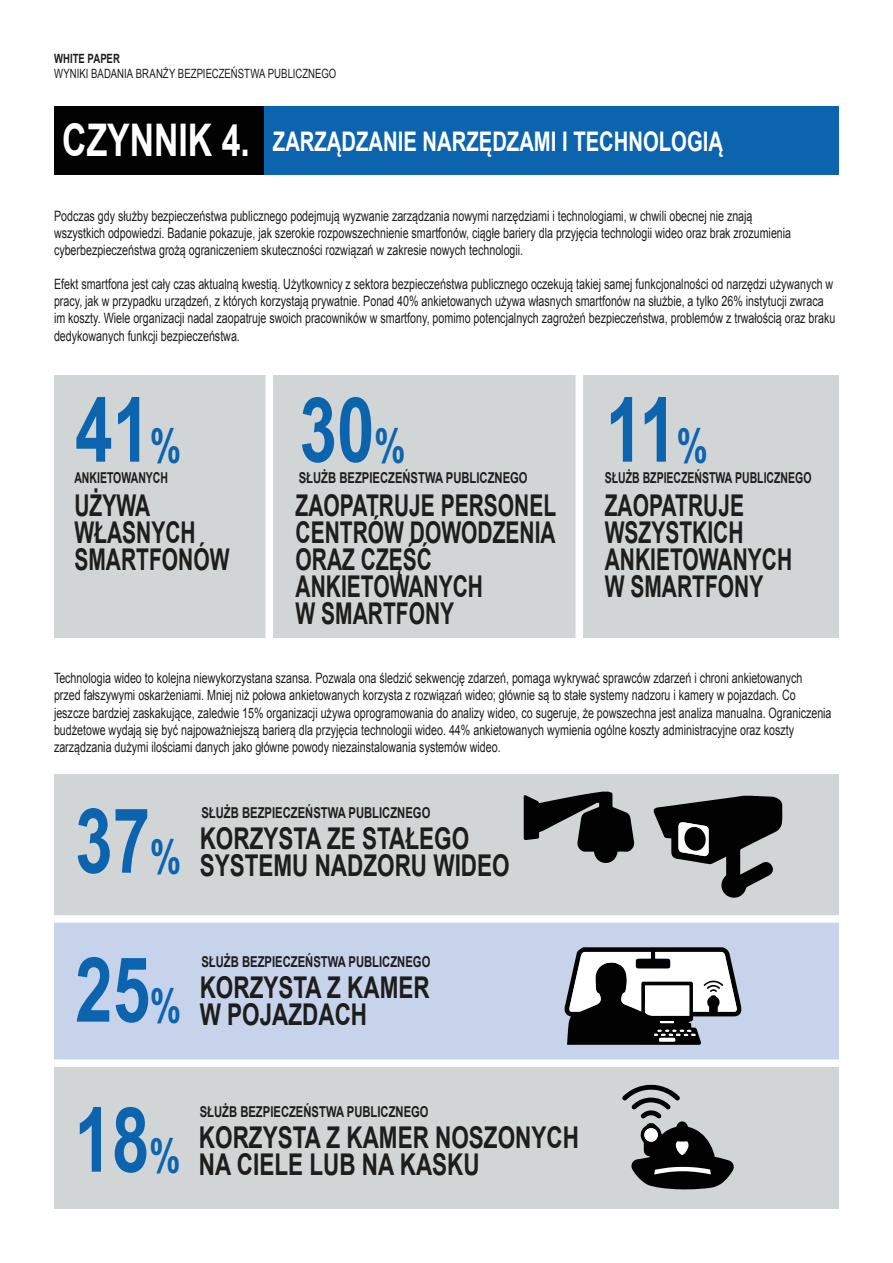
<style>
.page{position:relative;width:893px;height:1263px;background:#fff}
.page>*{position:absolute;margin:0;border:0;box-sizing:border-box;transform-origin:0 0}
.t1{font:700 90px "Arial";color:#0c64af;scale:.75 1}
.t2{font:700 30px/27px "Arial";color:#1d1d1b;scale:.7 1}
.t3{font:700 30px/27px "Arial";color:#1d1d1b;scale:.75 1}
.t4{font:700 27px "Arial";color:#fff;scale:.75 1}
.t5{font:700 15px "Arial";color:#1d1d1b;scale:.75 1}
.t6{font:700 15px "Arial";color:#1d1d1b;scale:.7 1}
.t7{font:14.25px/17.1px "Arial";color:#1d1d1b;scale:.75 1}
.t8{font:12.75px "Arial";letter-spacing:.005em;color:#1d1d1b;scale:.75 1}
.t9{font:700 12.75px "Arial";letter-spacing:.005em;color:#1d1d1b;scale:.75 1}
.s1{font-size:45px}
.s2{font-size:46.5px}
.s3{font-size:90px;color:#0c64af}
.s4{font-size:46.5px;color:#0c64af}
</style>
<div class="page">
<div style="left:54px;top:106px;width:211px;height:69px;background:#020203"></div>
<div style="left:265px;top:106px;width:574px;height:69px;background:#0c64af"></div>
<div style="left:54px;top:375px;width:785px;height:262px;background:#d2d5d5"></div>
<div style="left:266px;top:363px;width:7px;height:283px;background:#fff"></div>
<div style="left:576px;top:363px;width:7px;height:283px;background:#fff"></div>
<div style="left:54px;top:774px;width:785px;height:145px;background:#d2d5d5"></div>
<div style="left:54px;top:915px;width:785px;height:144px;background:#c7d2eb"></div>
<div style="left:54px;top:1064px;width:785px;height:145px;background:#d2d5d5"></div>
<div style="left:54px;top:1059px;width:792px;height:8px;background:#fff"></div>
<div style="left:54px;top:915px;width:792px;height:8px;background:#fff"></div>
<svg style="left:524px;top:792px;width:111px;height:71px"></svg>
<svg style="left:654px;top:796px;width:128px;height:102px"></svg>
<svg style="left:565px;top:947px;width:177px;height:98px;background:#87898d"></svg>
<svg style="left:622px;top:1085px;width:112px;height:105px"></svg>
<div style="left:644px;top:1128px;width:14px;height:14px;background:#fff;border-radius:50%"></div>
<p class="t9" style="left:54px;top:50px;width:89px">WHITE PAPER</p>
<p class="t8" style="left:54px;top:65px;width:378px">WYNIKI BADANIA BRANŻY BEZPIECZEŃSTWA PUBLICZNEGO</p>
<h3 class="t4" style="left:62px;top:124px;width:882px"><span class="s1">CZYNNIK 4.</span> ZARZĄDZANIE NARZĘDZAMI I TECHNOLOGIĄ</h3>
<p class="t7" style="left:54px;top:207px;width:984px">Podczas gdy służby bezpieczeństwa publicznego podejmują wyzwanie zarządzania nowymi narzędziami i technologiami, w chwili obecnej nie znają wszystkich odpowiedzi. Badanie pokazuje, jak szerokie rozpowszechnienie smartfonów, ciągłe bariery dla przyjęcia technologii wideo oraz brak zrozumienia cyberbezpieczeństwa grożą ograniczeniem skuteczności rozwiązań w zakresie nowych technologii.</p>
<p class="t7" style="left:54px;top:276px;width:1043px">Efekt smartfona jest cały czas aktualną kwestią. Użytkownicy z sektora bezpieczeństwa publicznego oczekują takiej samej funkcjonalności od narzędzi używanych w pracy, jak w przypadku urządzeń, z których korzystają prywatnie. Ponad 40% ankietowanych używa własnych smartfonów na służbie, a tylko 26% instytucji zwraca im koszty. Wiele organizacji nadal zaopatruje swoich pracowników w smartfony, pomimo potencjalnych zagrożeń bezpieczeństwa, problemów z trwałością oraz braku dedykowanych funkcji bezpieczeństwa.</p>
<h1 class="t1" style="left:75px;top:370px;width:143px">41<span class="s2">%</span></h1>
<p class="t6" style="left:74px;top:468px;width:135px">ANKIETOWANYCH</p>
<h2 class="t2" style="left:74px;top:493px;width:223px">UŻYWA<br>WŁASNYCH<br>SMARTFONÓW</h2>
<h1 class="t1" style="left:299px;top:370px;width:143px">30<span class="s2">%</span></h1>
<p class="t5" style="left:299px;top:468px;width:307px">SŁUŻB BEZPIECZEŃSTWA PUBLICZNEGO</p>
<h2 class="t2" style="left:296px;top:493px;width:374px">ZAOPATRUJE PERSONEL<br>CENTRÓW DOWODZENIA<br>ORAZ CZĘŚĆ<br>ANKIETOWANYCH<br>W SMARTFONY</h2>
<h1 class="t1" style="left:605px;top:370px;width:138px">11<span class="s2">%</span></h1>
<p class="t6" style="left:605px;top:468px;width:297px">SŁUŻB BZPIECZEŃSTWA PUBLICZNEGO</p>
<h2 class="t2" style="left:605px;top:493px;width:269px">ZAOPATRUJE<br>WSZYSTKICH<br>ANKIETOWANYCH<br>W SMARTFONY</h2>
<p class="t7" style="left:54px;top:670px;width:1038px">Technologia wideo to kolejna niewykorzystana szansa. Pozwala ona śledzić sekwencję zdarzeń, pomaga wykrywać sprawców zdarzeń i chroni ankietowanych przed fałszywymi oskarżeniami. Mniej niż połowa ankietowanych korzysta z rozwiązań wideo; głównie są to stałe systemy nadzoru i kamery w pojazdach. Co jeszcze bardziej zaskakujące, zaledwie 15% organizacji używa oprogramowania do analizy wideo, co sugeruje, że powszechna jest analiza manualna. Ograniczenia budżetowe wydają się być najpoważniejszą barierą dla przyjęcia technologii wideo. 44% ankietowanych wymienia ogólne koszty administracyjne oraz koszty zarządzania dużymi ilościami danych jako główne powody niezainstalowania systemów wideo.</p>
<p class="t5" style="left:201px;top:803px;width:307px">SŁUŻB BEZPIECZEŃSTWA PUBLICZNEGO</p>
<h2 class="t3" style="left:75px;top:826px;width:581px;text-indent:125px">KORZYSTA ZE STAŁEGO<br><span class="s3">37</span><span class="s4">%</span> SYSTEMU NADZORU WIDEO</h2>
<p class="t5" style="left:201px;top:952px;width:307px">SŁUŻB BEZPIECZEŃSTWA PUBLICZNEGO</p>
<h2 class="t3" style="left:75px;top:975px;width:474px;text-indent:125px">KORZYSTA Z KAMER<br><span class="s3">25</span><span class="s4">%</span> W POJAZDACH</h2>
<p class="t5" style="left:200px;top:1102px;width:307px">SŁUŻB BEZPIECZEŃSTWA PUBLICZNEGO</p>
<h2 class="t3" style="left:74px;top:1125px;width:674px;text-indent:125px">KORZYSTA Z KAMER NOSZONYCH<br><span class="s3">18</span><span class="s4">%</span> NA CIELE LUB NA KASKU</h2>
</div>
